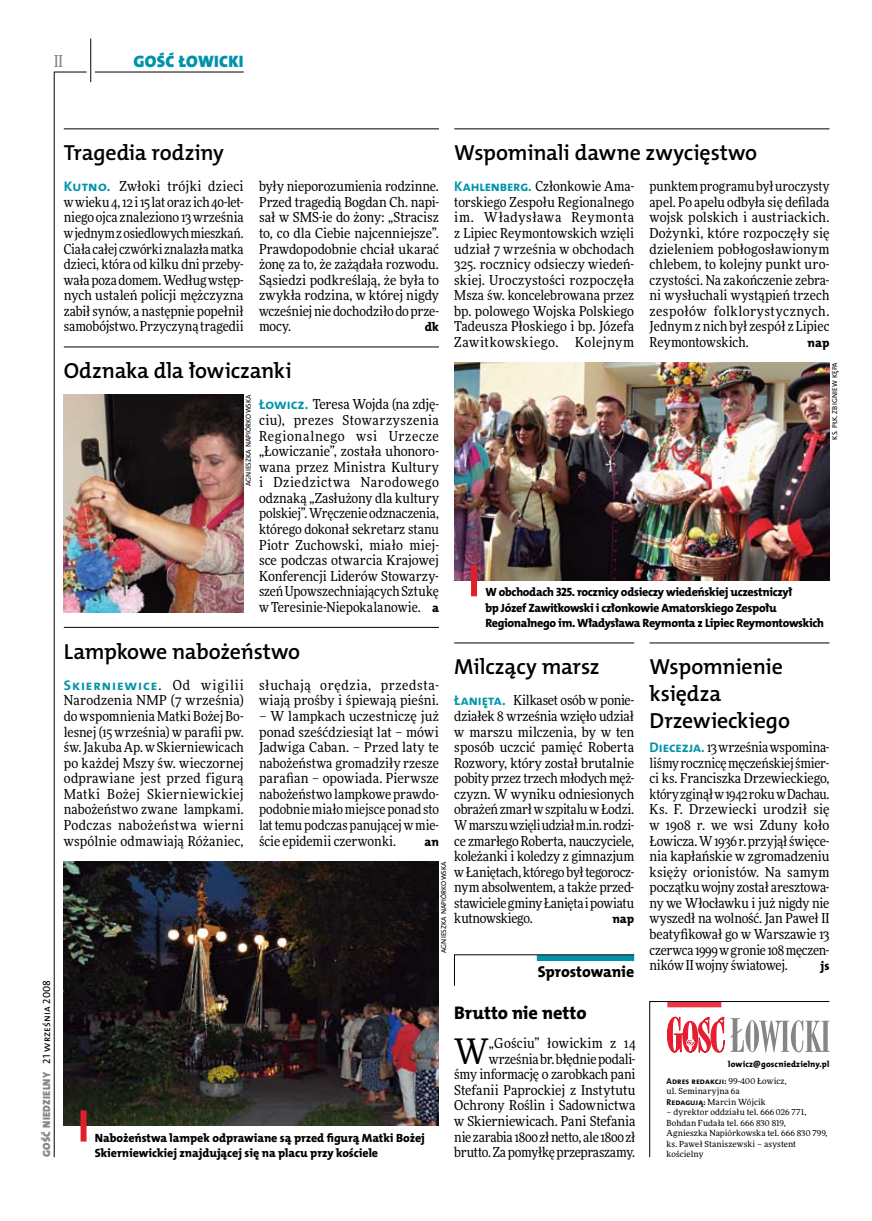
<style>
.page{position:relative;width:872px;height:1221px;background:#fff}
.page>*{position:absolute;margin:0;border:0;box-sizing:border-box;transform-origin:0 0}
.t1{font:35.25px "Freeday Narrow News";color:#000}
.t2{font:21.9px/26.7px "The Mix HP6 Se Bld";letter-spacing:-.01em;color:#000}
.t3{font:18.3px "The Mix HP8 Ex Bld";color:#000}
.t4{font:16.65px "The Mix HP9 Blk";letter-spacing:.02em;color:#0093aa}
.t5{font:500 16.5px "Freeday Narrow";color:#858486;scale:.9 1}
.t6{font:15.75px "The Mix HP8 Ex Bld";letter-spacing:-.005em;color:#000}
.t7{font:13.95px "The Mix HP7 Bld";letter-spacing:.065em;color:#0093aa}
.t8{font:13.8px/15.6px "Freeday Narrow News";color:#000;text-align:justify}
.t9{font:13.8px/15.6px "Freeday Narrow News";letter-spacing:.025em;color:#000}
.t10{font:12.45px "The Mix HP8 Ex Bld";color:#000}
.t11{font:12px/15.6px "The Mix HP8 Ex Bld";letter-spacing:-.025em;color:#000}
.t12{font:12px/15.6px "The Mix HP8 Ex Bld";letter-spacing:-.005em;color:#000}
.t13{font:10.5px "The Mix HP9 Blk";letter-spacing:.025em;color:#858486}
.t14{font:8.55px "The Mix HP7 Bld";letter-spacing:.005em;color:#000}
.t15{font:8.55px "The Mix HP8 Ex Bld";letter-spacing:.015em;color:#000}
.t16{font:8.4px/10.5px "Freeday News";letter-spacing:.015em;color:#000}
.t17{font:7.2px "The Mix HP5 Plain";letter-spacing:.015em;color:#000}
.s1{font-family:"The Mix HP5 Plain";color:#000}
.s2{font-family:"The Mix HP7 Bld";font-size:13.95px;color:#0093aa}
.s3{font-family:"The Mix HP8 Ex Bld";font-size:12.45px}
.s4{font-family:"Freeday Narrow News";font-size:13.8px;color:#000}
.s5{font-family:"Freeday News";font-size:8.4px}
.s6{font-family:"The Mix HP7 Bld";font-size:8.55px}
</style>
<div class="page">
<hr style="left:54px;top:72px;width:1px;height:1085px;background:#000">
<hr style="left:90px;top:39px;width:1px;height:43px;background:#000">
<hr style="left:54px;top:72px;width:33px;height:1px;background:#000">
<hr style="left:95px;top:72px;width:149px;height:1px;background:#000">
<svg style="left:649px;top:1001px;width:181px;height:156px"></svg>
<hr style="left:64px;top:347px;width:375px;height:1px;background:#000">
<hr style="left:64px;top:129px;width:375px;height:1px;background:#000">
<hr style="left:454px;top:129px;width:375px;height:1px;background:#000">
<hr style="left:454px;top:642px;width:180px;height:1px;background:#000">
<hr style="left:649px;top:642px;width:180px;height:1px;background:#000">
<img style="left:64px;top:394px;width:180px;height:218px">
<img style="left:64px;top:861px;width:375px;height:264px">
<img style="left:454px;top:362px;width:375px;height:218px">
<div style="left:471px;top:565px;width:6px;height:31px;background:#df1f2a"></div>
<hr style="left:64px;top:627px;width:375px;height:1px;background:#000">
<div style="left:81px;top:1110px;width:6px;height:31px;background:#df1f2a"></div>
<svg style="left:454px;top:954px;width:180px;height:32px"></svg>
<p class="t5" style="left:54px;top:50px;width:11px">II</p>
<p class="t4" style="left:133px;top:50px;width:112px">GOŚĆ ŁOWICKI</p>
<h2 class="t2" style="left:64px;top:139px;width:162px">Tragedia rodziny</h2>
<h2 class="t2" style="left:454px;top:139px;width:304px">Wspominali dawne zwycięstwo</h2>
<p class="t13" style="left:40px;top:1156px;width:179px;rotate:-90deg">GOŚĆ NIEDZIELNY <span class="s1">21 września 2008</span></p>
<p class="t8" style="left:64px;top:178px;width:181px"><span class="s2">Kutno.</span> Zwłoki trójki dzieci wwieku 4, 12 i15 lat oraz ich 40-let&shy;niego ojca znaleziono 13 września wjednym zosiedlowych mieszkań.<br>Ciała całej czwórki znalazła matka dzieci, która od kilku dni przeby&shy;wała poza domem. Według wstęp&shy;nych ustaleń policji mężczyzna zabił synów, a następnie popełnił samobójstwo. Przyczyną tragedii</p>
<p class="t8" style="left:259px;top:178px;width:181px">były nieporozumienia rodzinne.<br>Przed tragedią Bogdan Ch. napi&shy;sał w SMS-ie do żony: „Stracisz to, co dla Ciebie najcenniejsze”.<br>Prawdopodobnie chciał ukarać żonę za to, że zażądała rozwodu.<br>Sąsiedzi podkreślają, że była to zwykła rodzina, w której nigdy wcześniej nie dochodziło do prze&shy;mocy.</p>
<p class="t10" style="left:425px;top:319px;width:16px">dk</p>
<h2 class="t2" style="left:64px;top:357px;width:229px">Odznaka dla łowiczanki</h2>
<p class="t17" style="left:244px;top:486px;width:93px;rotate:-90deg">Agnieszka Napiórkowska</p>
<p class="t8" style="left:259px;top:396px;width:181px"><span class="s2">Łowicz.</span> Teresa Wojda (na zdję&shy;ciu), prezes Stowarzyszenia Regionalnego wsi Urzecze „Łowiczanie”, została uhonoro&shy;wana przez Ministra Kultury i Dziedzictwa Narodowego odznaką „Zasłużony dla kultury polskiej”. Wręczenie odznaczenia, którego dokonał sekretarz stanu Piotr Zuchowski, miało miej&shy;sce podczas otwarcia Krajowej Konferencji Liderów Stowarzy&shy;szeń Upowszechniających Sztukę w Teresinie-Niepokalanowie. <span class="s3">a</span></p>
<p class="t8" style="left:454px;top:178px;width:181px"><span class="s2">Kahlenberg.</span> Członkowie Ama&shy;torskiego Zespołu Regionalnego im. Władysława Reymonta z Lipiec Reymontowskich wzięli udział 7 września w obchodach 325. rocznicy odsieczy wiedeń&shy;skiej. Uroczystości rozpoczęła Msza św. koncelebrowana przez bp. polowego Wojska Polskiego Tadeusza Płoskiego i bp. Józefa Zawitkowskiego. Kolejnym</p>
<p class="t8" style="left:649px;top:178px;width:181px">punktem programu był uroczysty apel. Po apelu odbyła się defilada wojsk polskich i austriackich.<br>Dożynki, które rozpoczęły się dzieleniem pobłogosławionym chlebem, to kolejny punkt uro&shy;czystości. Na zakończenie zebra&shy;ni wysłuchali wystąpień trzech zespołów folklorystycznych.<br>Jednym z nich był zespół z Lipiec Reymontowskich.</p>
<p class="t10" style="left:807px;top:335px;width:23px">nap</p>
<p class="t17" style="left:830px;top:439px;width:78px;rotate:-90deg">ks. płk. Zbigniew Kępa</p>
<p class="t11" style="left:485px;top:584px;width:340px">W obchodach 325. rocznicy odsieczy wiedeńskiej uczestniczył<br>bp Józef Zawitkowski i członkowie Amatorskiego Zespołu<br>Regionalnego im. Władysława Reymonta z Lipiec Reymontowskich</p>
<h2 class="t2" style="left:64px;top:638px;width:238px">Lampkowe nabożeństwo</h2>
<p class="t7" style="left:64px;top:676px;width:181px">Skierniewice<span class="s4">. Od wigilii</span></p>
<p class="t8" style="left:64px;top:692px;width:181px">Narodzenia NMP (7 września) do wspomnienia Matki Bożej Bo&shy;lesnej (15 września) w parafii pw. św. Jakuba Ap. w Skierniewicach po każdej Mszy św. wieczornej odprawiane jest przed figurą Matki Bożej Skierniewickiej nabożeństwo zwane lampkami.<br>Podczas nabożeństwa wierni wspólnie odmawiają Różaniec,</p>
<h2 class="t2" style="left:454px;top:653px;width:147px">Milczący marsz</h2>
<h2 class="t2" style="left:649px;top:653px;width:142px">Wspomnienie księdza<br>Drzewieckiego</h2>
<p class="t9" style="left:259px;top:677px;width:181px">słuchają orędzia, przedsta&shy;wiają prośby i śpiewają pieśni.</p>
<p class="t8" style="left:259px;top:708px;width:181px">– W lampkach uczestniczę już ponad sześćdziesiąt lat – mówi Jadwiga Caban. – Przed laty te nabożeństwa gromadziły rzesze parafian – opowiada. Pierwsze nabożeństwo lampkowe prawdo&shy;podobnie miało miejsce ponad sto lat temu podczas panującej wmie&shy;ście epidemii czerwonki.</p>
<p class="t8" style="left:454px;top:692px;width:181px"><span class="s2">Łanięta.</span> Kilkaset osób w ponie&shy;działek 8 września wzięło udział w marszu milczenia, by w ten sposób uczcić pamięć Roberta Rozwory, który został brutalnie pobity przez trzech młodych męż&shy;czyzn. W wyniku odniesionych obrażeń zmarł wszpitalu wŁodzi.<br>Wmarszu wzięli udział m.in. rodzi&shy;ce zmarłego Roberta, nauczyciele, koleżanki i koledzy z gimnazjum wŁaniętach, którego był tegorocz&shy;nym absolwentem, a także przed&shy;stawiciele gminy Łanięta ipowiatu kutnowskiego.</p>
<p class="t8" style="left:649px;top:739px;width:181px"><span class="s2">Diecezja.</span> 13 września wspomina&shy;liśmy rocznicę męczeńskiej śmier&shy;ci ks. Franciszka Drzewieckiego, który zginął w1942 roku wDachau.<br>Ks. F. Drzewiecki urodził się w 1908 r. we wsi Zduny koło Łowicza. W1936 r. przyjął święce&shy;nia kapłańskie w zgromadzeniu księży orionistów. Na samym początku wojny został aresztowa&shy;ny we Włocławku i już nigdy nie wyszedł na wolność. Jan Paweł II beatyfikował go w Warszawie 13 czerwca 1999 wgronie 108 męczen&shy;ników II wojny światowej.</p>
<p class="t10" style="left:424px;top:833px;width:16px">an</p>
<p class="t17" style="left:439px;top:953px;width:93px;rotate:-90deg">Agnieszka Napiórkowska</p>
<p class="t10" style="left:612px;top:911px;width:23px">nap</p>
<p class="t10" style="left:820px;top:957px;width:11px">js</p>
<p class="t6" style="left:538px;top:961px;width:98px">Sprostowanie</p>
<h3 class="t3" style="left:454px;top:1001px;width:134px">Brutto nie netto</h3>
<h1 class="t1" style="left:454px;top:1029px;width:36px">W</h1>
<p class="t8" style="left:454px;top:1035px;width:183px;text-align:right">„Gościu” łowickim z 14 września br. błędnie podali-<br>śmy informację o zarobkach pani<br>Stefanii Paprockiej z Instytutu<br>Ochrony Roślin i Sadownictwa w Skierniewicach. Pani Stefania nie zarabia 1800 zł netto, ale 1800 zł brutto. Za pomyłkę przepraszamy.</p>
<p class="t15" style="left:728px;top:1058px;width:103px">lowicz@goscniedzielny.pl</p>
<p class="t14" style="left:666px;top:1075px;width:122px">Adres redakcji: <span class="s5">99-400 Łowicz,</span></p>
<p class="t16" style="left:666px;top:1085px;width:101px">ul. Seminaryjna 6a<br><span class="s6">Redagują:</span> Marcin Wójcik</p>
<p class="t16" style="left:666px;top:1106px;width:163px">– dyrektor oddziału tel. 666 026 771,<br>Bohdan Fudała tel. 666 830 819,<br>Agnieszka Napiórkowska tel. 666 830 799, ks. Paweł Staniszewski – asystent kościelny</p>
<p class="t12" style="left:95px;top:1129px;width:332px">Nabożeństwa lampek odprawiane są przed figurą Matki Bożej<br>Skierniewickiej znajdującej się na placu przy kościele</p>
</div>
